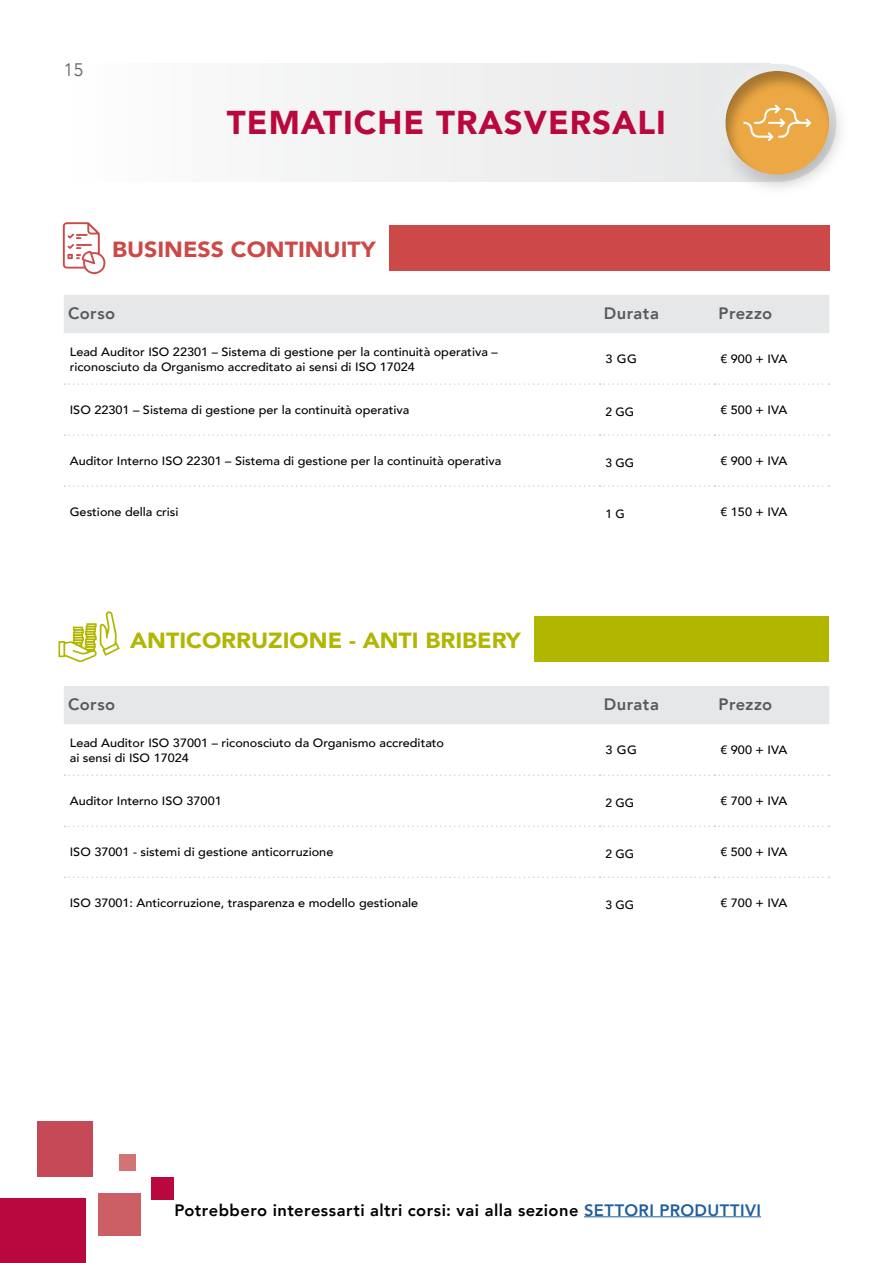
<style>
.page{position:relative;width:893px;height:1263px;background:#fff}
.page>*{position:absolute;margin:0;border:0;box-sizing:border-box;transform-origin:0 0}
.t1{font:900 33px "Avenir";letter-spacing:.03em;color:#b9083e}
.t2{font:900 21.9px "Avenir";color:#b1b600;scale:1.06 1}
.t3{font:900 21.9px "Avenir";color:#cc4947;scale:1.06 1}
.t4{font:300 18px "Avenir";color:#58595b}
.t5{font:800 16.5px "Avenir";letter-spacing:.03em;color:#000}
.t6{font:800 16.5px "Avenir";letter-spacing:.03em;color:#58595b}
.t7{font:500 12px/15px "Avenir";color:#000;scale:1.05 1}
.t8{font:500 12px "Avenir";color:#000}
.s1{color:#215e9e}
</style>
<div class="page">
<div style="left:64px;top:295px;width:765px;height:38px;background:#e6e7e8"></div>
<svg style="left:65px;top:383px;width:764px;height:2px"></svg>
<svg style="left:65px;top:434px;width:764px;height:2px"></svg>
<svg style="left:65px;top:485px;width:764px;height:2px"></svg>
<div style="left:64px;top:686px;width:765px;height:38px;background:#e6e7e8"></div>
<svg style="left:65px;top:774px;width:764px;height:2px"></svg>
<svg style="left:65px;top:825px;width:764px;height:2px"></svg>
<svg style="left:65px;top:876px;width:764px;height:2px"></svg>
<div style="left:305px;top:64px;width:379px;height:118px;background:#efeff0"></div>
<div style="left:684px;top:32px;width:189px;height:172px;background:#000;opacity:.3"></div>
<div style="left:389px;top:225px;width:440px;height:46px;background:#cc4947"></div>
<div style="left:535px;top:616px;width:294px;height:46px;background:#b1b600"></div>
<div style="left:37px;top:1121px;width:56px;height:56px;background:#c54957"></div>
<div style="left:119px;top:1154px;width:17px;height:16px;background:#d27375"></div>
<div style="left:98px;top:1193px;width:43px;height:42px;background:#cc5f65"></div>
<div style="left:152px;top:1177px;width:22px;height:22px;background:#b9083e"></div>
<div style="left:0;top:1198px;width:85px;height:65px;background:#b9083e"></div>
<svg style="left:743px;top:104px;width:68px;height:37px"></svg>
<svg style="left:63px;top:222px;width:43px;height:52px"></svg>
<hr style="left:584px;top:1216px;width:177px;height:1px;background:#215e9e">
<svg style="left:58px;top:611px;width:62px;height:51px"></svg>
<h3 class="t4" style="left:64px;top:60px;width:21px">15</h3>
<h1 class="t1" style="left:227px;top:94px;width:441px">TEMATICHE TRASVERSALI</h1>
<h2 class="t3" style="left:112px;top:231px;width:250px">BUSINESS CONTINUITY</h2>
<h3 class="t6" style="left:68px;top:300px;width:49px">Corso</h3>
<h3 class="t6" style="left:604px;top:300px;width:57px">Durata</h3>
<h3 class="t6" style="left:719px;top:300px;width:55px">Prezzo</h3>
<p class="t7" style="left:70px;top:343px;width:409px">Lead Auditor ISO 22301 – Sistema di gestione per la continuità operativa – riconosciuto da Organismo accreditato ai sensi di ISO 17024</p>
<p class="t7" style="left:606px;top:351px;width:31px">3 GG</p>
<p class="t7" style="left:720px;top:351px;width:65px">€ 900 + IVA</p>
<p class="t7" style="left:70px;top:402px;width:325px">ISO 22301 – Sistema di gestione per la continuità operativa</p>
<p class="t8" style="left:606px;top:401px;width:30px">2 GG</p>
<p class="t7" style="left:720px;top:402px;width:65px">€ 500 + IVA</p>
<p class="t7" style="left:70px;top:453px;width:413px">Auditor Interno ISO 22301 – Sistema di gestione per la continuità operativa</p>
<p class="t8" style="left:606px;top:452px;width:30px">3 GG</p>
<p class="t7" style="left:720px;top:453px;width:65px">€ 900 + IVA</p>
<p class="t7" style="left:70px;top:504px;width:105px">Gestione della crisi</p>
<p class="t8" style="left:606px;top:503px;width:21px">1 G</p>
<p class="t7" style="left:720px;top:504px;width:65px">€ 150 + IVA</p>
<h2 class="t2" style="left:130px;top:622px;width:370px">ANTICORRUZIONE - ANTI BRIBERY</h2>
<h3 class="t6" style="left:68px;top:691px;width:49px">Corso</h3>
<h3 class="t6" style="left:604px;top:691px;width:57px">Durata</h3>
<h3 class="t6" style="left:719px;top:691px;width:55px">Prezzo</h3>
<p class="t7" style="left:70px;top:734px;width:358px">Lead Auditor ISO 37001 – riconosciuto da Organismo accreditato ai sensi di ISO 17024</p>
<p class="t7" style="left:606px;top:742px;width:31px">3 GG</p>
<p class="t7" style="left:720px;top:742px;width:65px">€ 900 + IVA</p>
<p class="t7" style="left:70px;top:793px;width:146px">Auditor Interno ISO 37001</p>
<p class="t8" style="left:606px;top:792px;width:30px">2 GG</p>
<p class="t7" style="left:720px;top:793px;width:65px">€ 700 + IVA</p>
<p class="t7" style="left:70px;top:844px;width:253px">ISO 37001 - sistemi di gestione anticorruzione</p>
<p class="t8" style="left:606px;top:843px;width:30px">2 GG</p>
<p class="t7" style="left:720px;top:844px;width:65px">€ 500 + IVA</p>
<p class="t7" style="left:70px;top:895px;width:333px">ISO 37001: Anticorruzione, trasparenza e modello gestionale</p>
<p class="t8" style="left:606px;top:894px;width:30px">3 GG</p>
<p class="t7" style="left:720px;top:895px;width:65px">€ 700 + IVA</p>
<h3 class="t5" style="left:174px;top:1197px;width:588px">Potrebbero interessarti altri corsi: vai alla sezione <span class="s1">SETTORI PRODUTTIVI</span></h3>
</div>
